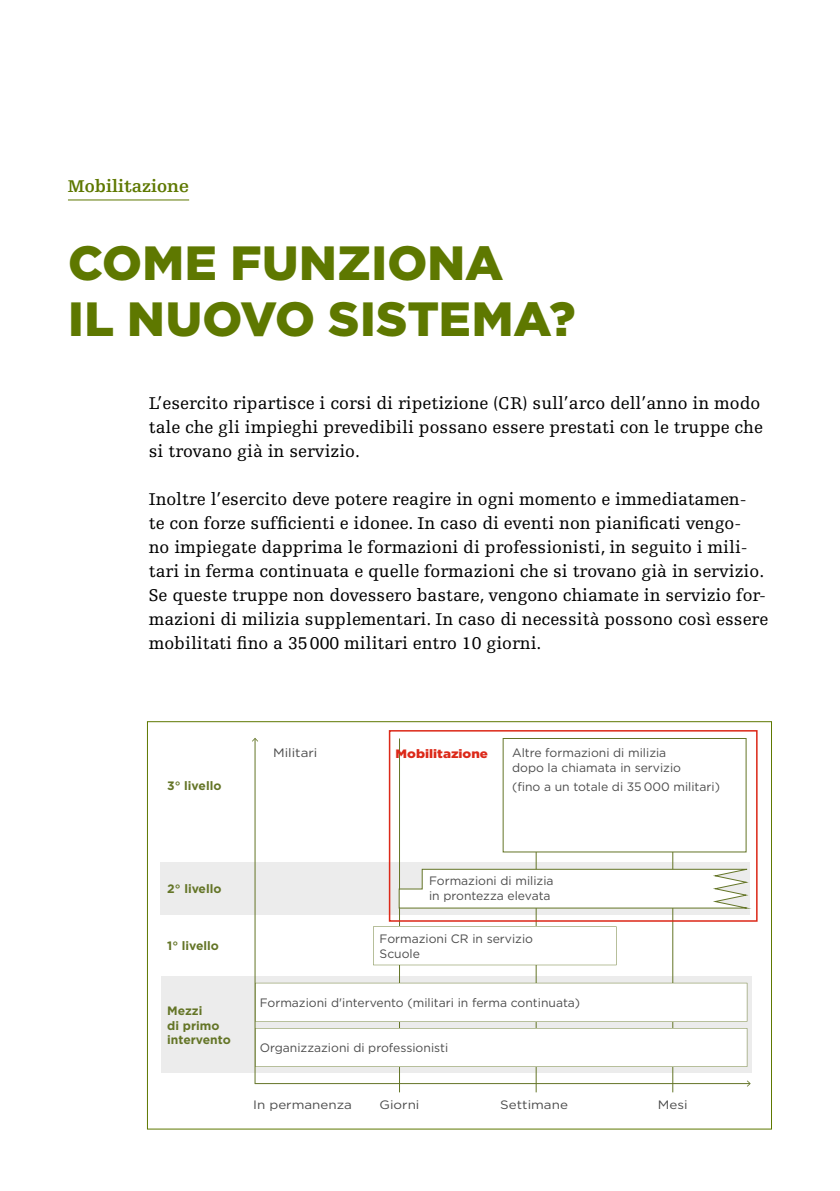
<style>
.page{position:relative;width:840px;height:1191px;background:#fff}
.page>*{position:absolute;margin:0;border:0;box-sizing:border-box;transform-origin:0 0}
._01_Haupttitel{font:900 48px/56px "Gotham";letter-spacing:.005em;color:#5e7800}
._04_Grundtext{font:18px/24px "Egyptienne FLT Std";color:#000}
.ZEM_Standard_deutsch{font:700 18px "Egyptienne FLT Std";color:#5e7800}
.t1{font:12.2px/14.6px "Gotham";color:#4c4c4c}
.t2{font:700 12.2px/14.6px "Gotham";color:#647527}
.t3{font:12.2px "Gotham";color:#4c4c4c;scale:1.1 1}
.t4{font:900 12.2px "Gotham";color:#dc2919;scale:1.1 1}
</style>
<div class="page">
<hr style="left:68px;top:199px;width:121px;height:1px;background:#5e7800">
<div style="left:160px;top:863px;width:589px;height:52px;background:#ececec"></div>
<div style="left:161px;top:976px;width:590px;height:97px;background:#ececec"></div>
<hr style="left:672px;top:768px;width:1px;height:324px;background:#647527">
<hr style="left:399px;top:738px;width:1px;height:354px;background:#647527">
<hr style="left:535px;top:738px;width:1px;height:354px;background:#647527">
<hr style="left:255px;top:1083px;width:494px;height:1px;background:#647527">
<svg style="left:746px;top:1080px;width:4px;height:6px"></svg>
<div style="left:255px;top:1028px;width:491px;height:38px;background:#fff"></div>
<div style="left:255px;top:982px;width:491px;height:39px;background:#fff"></div>
<svg style="left:373px;top:926px;width:243px;height:39px"></svg>
<hr style="left:254px;top:738px;width:1px;height:346px;background:#647527">
<svg style="left:252px;top:738px;width:6px;height:3px"></svg>
<svg style="left:398px;top:868px;width:352px;height:40px;background:#f4f5f1"></svg>
<div style="left:503px;top:738px;width:242px;height:114px;background:#fff"></div>
<div style="left:502px;top:738px;width:243px;height:114px;border:1px solid #647527"></div>
<div style="left:388px;top:730px;width:369px;height:191px;border:2px solid #dc2919"></div>
<p class="ZEM_Standard_deutsch" style="left:68px;top:177px;width:123px">Mobilitazione</p>
<p class="_01_Haupttitel" style="left:68px;top:234px;width:508px">COME FUNZIONA<br>IL NUOVO SISTEMA?</p>
<p class="_04_Grundtext" style="left:149px;top:391px;width:615px">L’esercito ripartisce i corsi di ripetizione (CR) sull’arco dell’anno in modo tale che gli impieghi prevedibili possano essere prestati con le truppe che si trovano già in servizio.</p>
<p class="_04_Grundtext" style="left:149px;top:487px;width:620px">Inoltre l’esercito deve potere reagire in ogni momento e immediatamen-<br>te con forze sufficienti e idonee. In caso di eventi non pianificati vengo-<br>no impiegate dapprima le formazioni di professionisti, in seguito i mili&shy;tari in ferma continuata e quelle formazioni che si trovano già in servizio.<br>Se queste truppe non dovessero bastare, vengono chiamate in servizio for&shy;mazioni di milizia supplementari. In caso di necessità possono così essere mobilitati fino a 35000 militari entro 10 giorni.</p>
<p class="t2" style="left:167px;top:778px;width:56px">3° livello</p>
<p class="t3" style="left:273px;top:745px;width:42px">Militari</p>
<p class="t4" style="left:395px;top:745px;width:85px">Mobilitazione</p>
<p class="t1" style="left:511px;top:745px;width:170px">Altre formazioni di milizia dopo la chiamata in servizio</p>
<p class="t1" style="left:511px;top:779px;width:209px">(fino a un totale di 35 000 militari)</p>
<p class="t2" style="left:167px;top:881px;width:56px">2° livello</p>
<p class="t2" style="left:167px;top:938px;width:53px">1° livello</p>
<p class="t2" style="left:167px;top:1003px;width:65px">Mezzi<br>di primo intervento</p>
<p class="t1" style="left:429px;top:873px;width:126px">Formazioni di milizia in prontezza elevata</p>
<p class="t1" style="left:379px;top:931px;width:155px">Formazioni CR in servizio<br>Scuole</p>
<p class="t1" style="left:259px;top:995px;width:322px">Formazioni d'intervento (militari in ferma continuata)</p>
<p class="t1" style="left:259px;top:1040px;width:190px">Organizzazioni di professionisti</p>
<p class="t3" style="left:253px;top:1096px;width:91px">In permanenza</p>
<p class="t3" style="left:379px;top:1096px;width:38px">Giorni</p>
<p class="t3" style="left:500px;top:1096px;width:63px">Settimane</p>
<p class="t3" style="left:657px;top:1096px;width:29px">Mesi</p>
</div>
